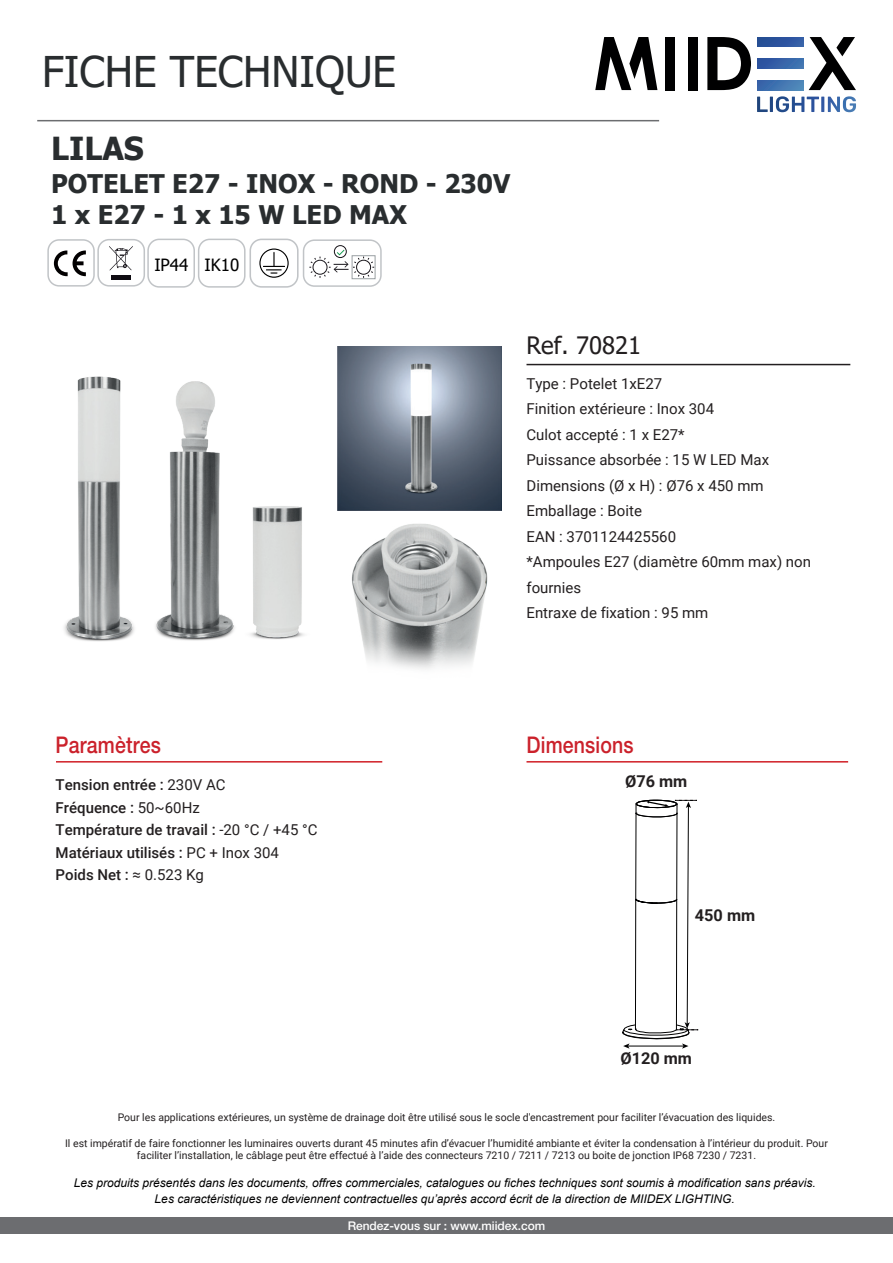
<style>
.page{position:relative;width:893px;height:1263px;background:#fff}
.page>*{position:absolute;margin:0;border:0;box-sizing:border-box;transform-origin:0 0}
.t1{font:42.3px "Tahoma";color:#292d2f}
.t2{font:700 31.65px "Tahoma";color:#292d2f}
.t3{font:700 25.65px/30.6px "Tahoma";color:#292d2f}
.t4{font:24px "Tahoma";color:#231f20}
.t5{font:500 22.95px "Helvetica Neue LT Std";letter-spacing:.01em;color:#cb212b;scale:.85 1}
.t6{font:16.95px "Tahoma";color:#000}
.t7{font:700 16.35px "Roboto";color:#231f20}
.t8{font:15px/25.5px "Roboto";color:#231f20}
.t9{font:500 15px/22.5px "Roboto";color:#231f20}
.t10{font:italic 12px/15.9px "Arial";color:#000001;text-align:center}
.t11{font:500 12px "Helvetica Neue LT Std";letter-spacing:-.005em;color:#fff}
.t12{font:10.5px/12.6px "Roboto";color:#231f20;text-align:center}
.s1{font-weight:400}
.s2{font-size:15.15px}
.s3{font-weight:400;font-size:15.15px}
</style>
<div class="page">
<div style="left:47px;top:239px;width:48px;height:48px;border:1px solid #c1c4c7;border-radius:11px"></div>
<div style="left:97px;top:239px;width:48px;height:48px;border:2px solid #c1c4c7;border-radius:11px"></div>
<svg style="left:54px;top:250px;width:32px;height:26px"></svg>
<svg style="left:109px;top:246px;width:24px;height:24px"></svg>
<div style="left:111px;top:275px;width:20px;height:5px;background:#0f0c12"></div>
<div style="left:147px;top:239px;width:48px;height:49px;border:2px solid #c1c4c7;border-radius:11px"></div>
<div style="left:198px;top:239px;width:48px;height:49px;border:2px solid #c1c4c7;border-radius:11px"></div>
<img style="left:64px;top:376px;width:70px;height:266px">
<img style="left:155px;top:381px;width:149px;height:260px">
<img style="left:338px;top:347px;width:163px;height:163px">
<img style="left:352px;top:523px;width:136px;height:146px">
<svg style="left:622px;top:799px;width:76px;height:250px"></svg>
<div style="left:249px;top:239px;width:50px;height:49px;border:2px solid #c1c4c7;border-radius:11px"></div>
<svg style="left:259px;top:248px;width:30px;height:30px"></svg>
<hr style="left:526px;top:364px;width:324px;height:1px;background:#231f20">
<hr style="left:526px;top:761px;width:322px;height:1px;background:#d01f26">
<hr style="left:56px;top:761px;width:326px;height:1px;background:#d01f26">
<div style="left:0;top:1217px;width:893px;height:16px;background:#6c6d70"></div>
<hr style="left:37px;top:120px;width:622px;height:1px;background:#6c6d70">
<svg style="left:809px;top:37px;width:47px;height:53px"></svg>
<svg style="left:707px;top:37px;width:44px;height:53px"></svg>
<div style="left:688px;top:37px;width:10px;height:53px;background:#000001"></div>
<div style="left:665px;top:37px;width:10px;height:53px;background:#000001"></div>
<svg style="left:757px;top:96px;width:99px;height:16px"></svg>
<svg style="left:595px;top:37px;width:62px;height:53px"></svg>
<svg style="left:757px;top:37px;width:46px;height:9px"></svg>
<svg style="left:757px;top:59px;width:46px;height:9px"></svg>
<svg style="left:757px;top:81px;width:46px;height:9px"></svg>
<div style="left:334px;top:245px;width:13px;height:13px;border:1px solid #18151a;border-radius:50%"></div>
<div style="left:352px;top:255px;width:23px;height:24px;border:1px solid #9aa0a3"></div>
<svg style="left:309px;top:249px;width:66px;height:29px"></svg>
<div style="left:303px;top:239px;width:79px;height:48px;border:1px solid #c1c4c7;border-radius:11px"></div>
<h1 class="t1" style="left:42px;top:43px;width:356px">FICHE TECHNIQUE</h1>
<h2 class="t2" style="left:51px;top:126px;width:94px">LILAS</h2>
<h3 class="t3" style="left:51px;top:170px;width:461px">POTELET E27 - INOX - ROND - 230V<br>1 x E27 - 1 x 15 W LED MAX</h3>
<h3 class="t6" style="left:154px;top:253px;width:86px">IP44 IK10</h3>
<h3 class="t4" style="left:526px;top:330px;width:116px">Ref. 70821</h3>
<p class="t8" style="left:526px;top:370px;width:286px">Type : Potelet 1xE27<br>Finition extérieure : Inox 304<br>Culot accepté : 1 x E27*<br>Puissance absorbée : 15 W LED Max<br>Dimensions (Ø x H) : Ø76 x 450 mm<br>Emballage : Boite<br>EAN : 3701124425560<br>*Ampoules E27 (diamètre 60mm max) non fournies<br>Entraxe de fixation : 95 mm</p>
<h3 class="t5" style="left:56px;top:731px;width:125px">Paramètres</h3>
<h3 class="t9" style="left:56px;top:773px;width:263px">Tension entrée : <span class="s1">230V AC<br></span>Fréquence : <span class="s1">50~60Hz<br></span>Température de travail <span class="s2">:</span> <span class="s1">-20 °C / +45 °C<br></span>Matériaux utilisés : <span class="s1">PC + Inox 304<br></span>Poids Net : <span class="s3">≈</span> <span class="s1">0.523 Kg</span></h3>
<h3 class="t5" style="left:526px;top:731px;width:128px">Dimensions</h3>
<h3 class="t7" style="left:625px;top:770px;width:64px">Ø76 mm</h3>
<h3 class="t7" style="left:695px;top:903px;width:62px">450 mm</h3>
<h3 class="t7" style="left:620px;top:1047px;width:73px">Ø120 mm</h3>
<p class="t12" style="left:118px;top:1111px;width:659px">Pour les applications extérieures, un système de drainage doit être utilisé sous le socle d'encastrement pour faciliter l’évacuation des liquides.</p>
<p class="t12" style="left:65px;top:1136px;width:764px">Il est impératif de faire fonctionner les luminaires ouverts durant 45 minutes afin d’évacuer l’humidité ambiante et éviter la condensation à l’intérieur du produit. Pour faciliter l’installation, le câblage peut être effectué à l’aide des connecteurs 7210 / 7211 / 7213 ou boite de jonction IP68 7230 / 7231.</p>
<p class="t10" style="left:74px;top:1175px;width:743px">Les produits présentés dans les documents, offres commerciales, catalogues ou fiches techniques sont soumis à modification sans préavis.<br>Les caractéristiques ne deviennent contractuelles qu’après accord écrit de la direction de MIIDEX LIGHTING.</p>
<p class="t11" style="left:348px;top:1218px;width:199px">Rendez-vous sur : www.miidex.com</p>
</div>
